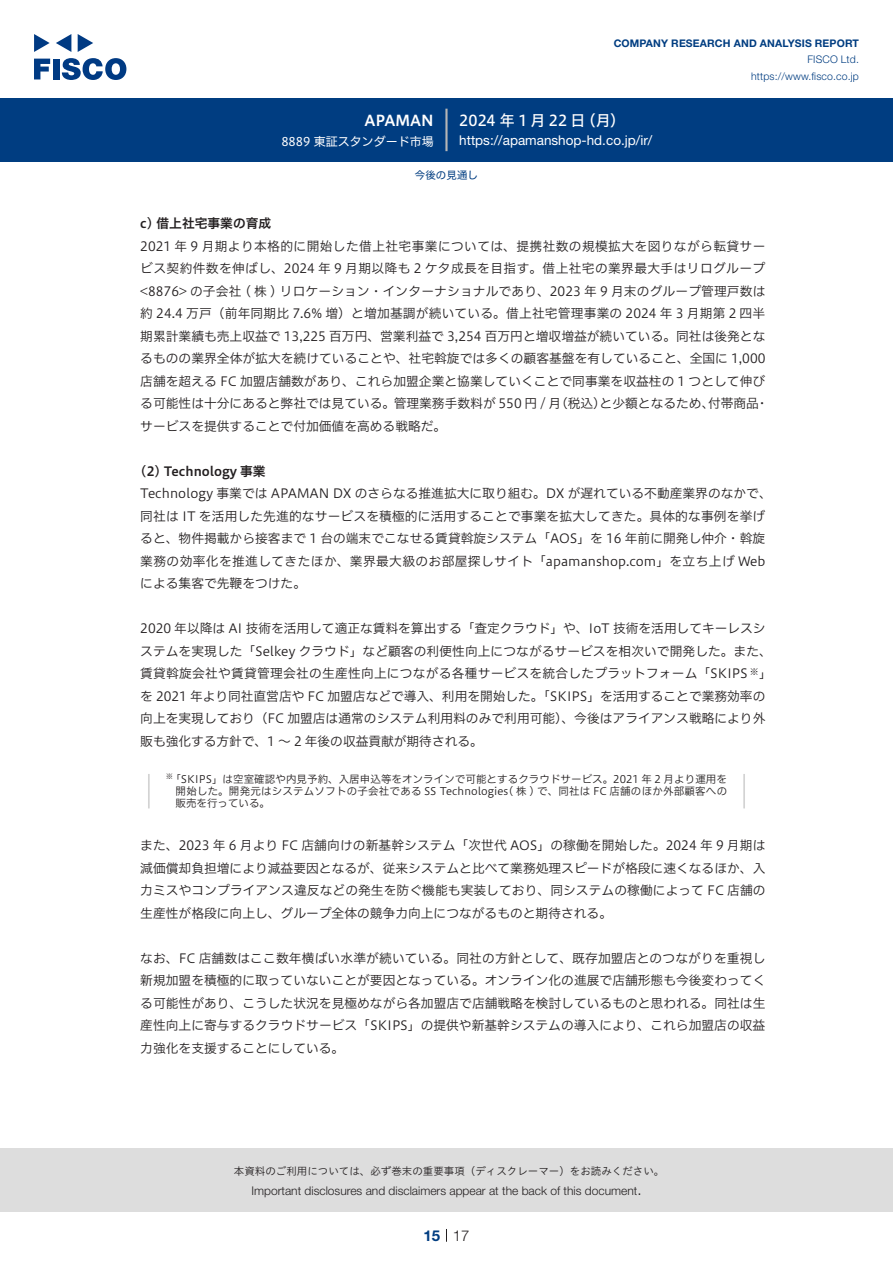
<style>
.page{position:relative;width:893px;height:1263px;background:#fff}
.page>*{position:absolute;margin:0;border:0;box-sizing:border-box;transform-origin:0 0}
.t1{font:15px "Hiragino UD Sans F Std N W5";letter-spacing:.195em;color:#fff}
.t2{font:15px "Hiragino UD Sans F Std N W6";color:#fff}
.t3{font:300 15px "Helvetica Neue LT Std";color:#231f20}
.t4{font:700 15px "Helvetica Neue LT Std";color:#003d81}
.t5{font:13.5px "Helvetica Neue LT Std";color:#fff}
.本文3mm{font:12.75px/22.5px "Hiragino UD Sans F Std N W3";color:#231f20}
.小タイトル3mm{font:12.75px "Hiragino UD Sans F Std N W6";color:#231f20}
.t6{font:300 12px "Helvetica Neue LT Std";color:#231f20}
.t7{font:12px "Hiragino UD Sans F Std N W4";color:#fff}
.t8{font:10.5px/12px "Hiragino UD Sans F Std N W3";letter-spacing:.005em;color:#231f20}
.t9{font:10.5px "Hiragino UD Sans Std W3";color:#231f20}
.t10{font:700 10.5px "Helvetica Neue LT Std";letter-spacing:.015em;color:#003d81}
.t11{font:300 10.5px/16.5px "Helvetica Neue LT Std";letter-spacing:.015em;color:#003d81;text-align:right}
.ヘッダー{font:10.5px "Hiragino UD Sans F Std N W4";color:#003d81}
.本文3mm-2{font:8.85px "Hiragino UD Sans F Std N W3";color:#231f20}
.t12{font:7.35px "Hiragino UD Sans F Std N W3";color:#231f20}
.s1{font-size:10.5px}
</style>
<div class="page">
<div style="left:0;top:1148px;width:893px;height:64px;background:#ddd"></div>
<svg style="left:34px;top:59px;width:16px;height:20px"></svg>
<div style="left:53px;top:59px;width:6px;height:20px;background:#003a83"></div>
<svg style="left:62px;top:58px;width:64px;height:22px"></svg>
<svg style="left:34px;top:34px;width:16px;height:18px"></svg>
<svg style="left:78px;top:34px;width:15px;height:18px"></svg>
<svg style="left:56px;top:34px;width:15px;height:18px"></svg>
<div style="left:0;top:98px;width:893px;height:64px;background:#003d81"></div>
<hr style="left:445px;top:109px;width:3px;height:42px;background:#b5b5b6">
<svg style="left:446px;top:1229px;width:1px;height:13px"></svg>
<hr style="left:148px;top:774px;width:2px;height:34px;background:#d3d3d3">
<hr style="left:743px;top:774px;width:2px;height:34px;background:#d3d3d3">
<p class="t2" style="left:364px;top:109px;width:71px">APAMAN</p>
<p class="t7" style="left:281px;top:132px;width:154px">8889 東証スタンダード市場</p>
<p class="t10" style="left:614px;top:37px;width:247px">COMPANY RESEARCH AND ANALYSIS REPORT</p>
<p class="t11" style="left:751px;top:51px;width:109px">FISCO Ltd. https://www.fisco.co j p.</p>
<p class="t1" style="left:581px;top:109px;width:46px">（月(</p>
<p class="t1" style="left:459px;top:109px;width:128px">2024年1月22日</p>
<p class="t5" style="left:459px;top:132px;width:195px">https://apamanshop- h d . c o j p. /i r/</p>
<p class="ヘッダー" style="left:415px;top:167px;width:64px">今後の見通し</p>
<p class="小タイトル3mm" style="left:140px;top:214px;width:132px">c) 借上社宅事業の育成</p>
<p class="本文3mm" style="left:140px;top:234px;width:630px;text-align:right">2021 年 9 月期より本格的に開始した借上社宅事業については、提携社数の規模拡大を図りながら転貸サービス契約件数を伸ばし、2024 年 9 月期以降も 2 ケタ成長を目指す。借上社宅の業界最大手はリログループ&lt;8876&gt; の子会社 ( 株 ) リロケーション・インターナショナルであり、2023 年 9 月末のグループ管理戸数は約 24.4 万戸（前年同期比 7.6% 増）と増加基調が続いている。借上社宅管理事業の 2024 年 3 月期第 2 四半期累計業績も売上収益で 13,225 百万円、営業利益で 3,254 百万円と増収増益が続いている。同社は後発となるものの業界全体が拡大を続けていることや、社宅斡旋では多くの顧客基盤を有していること、全国に 1,000店舗を超える FC 加盟店舗数があり、これら加盟企業と協業していくことで同事業を収益柱の 1 つとして伸び・</p>
<p class="本文3mm" style="left:140px;top:391px;width:467px">る可能性は十分にあると弊社では見ている。管理業務手数料が 550 円 / （月税込）サービスを提供することで付加価値を高める戦略だ。</p>
<p class="小タイトル3mm" style="left:140px;top:461px;width:127px">2( ) Technology 事業</p>
<p class="本文3mm" style="left:140px;top:481px;width:633px">Technology 事業では APAMAN DX のさらなる推進拡大に取り組む。DX が遅れている不動産業界のなかで、同社は IT を活用した先進的なサービスを積極的に活用することで事業を拡大してきた。具体的な事例を挙げると、物件掲載から接客まで 1 台の端末でこなせる賃貸斡旋システム「AOS」を 16 年前に開発し仲介・斡旋業務の効率化を推進してきたほか、業界最大級のお部屋探しサイト「apamanshop.com」を立ち上げ Webによる集客で先鞭をつけた。</p>
<p class="本文3mm" style="left:140px;top:616px;width:627px">2020 年以降は AI 技術を活用して適正な賃料を算出する「査定クラウド」や、IoT 技術を活用してキーレスシ</p>
<p class="本文3mm" style="left:140px;top:639px;width:633px">ステムを実現した「Selkey クラウド」など顧客の利便性向上につながるサービスを相次いで開発した。また、</p>
<p class="本文3mm" style="left:759px;top:661px;width:14px">「</p>
<p class="本文3mm" style="left:708px;top:391px;width:52px">付帯商品</p>
<p class="本文3mm" style="left:600px;top:391px;width:116px">と少額となるため、</p>
<p class="本文3mm" style="left:140px;top:661px;width:627px">賃貸斡旋会社や賃貸管理会社の生産性向上につながる各種サービスを統合したプラットフォーム「SKIPS<br>を 2021 年より同社直営店や FC 加盟店などで導入、利用を開始した。「SKIPS」を活用することで業務効率の向上を実現しており（FC 加盟店は通常のシステム利用料のみで利用可能）、今後はアライアンス戦略により外販も強化する方針で、1 ～ 2 年後の収益貢献が期待される。</p>
<p class="t8" style="left:181px;top:773px;width:548px">SKIPS」は空室確認や内見予約、入居申込等をオンラインで可能とするクラウドサービス。2021 年 2 月より運用を</p>
<p class="本文3mm-2" style="left:750px;top:665px;width:10px">※</p>
<p class="t12" style="left:166px;top:771px;width:17px">※ <span class="s1">「</span></p>
<p class="t8" style="left:176px;top:785px;width:553px">開始した。開発元はシステムソフトの子会社である SS Technologies( 株 ) で、同社は FC 店舗のほか外部顧客への販売を行っている。</p>
<p class="本文3mm" style="left:140px;top:834px;width:627px;text-align:justify">また、2023 年 6 月より FC 店舗向けの新基幹システム「次世代 AOS」の稼働を開始した。2024 年 9 月期は減価償却負担増により減益要因となるが、従来システムと比べて業務処理スピードが格段に速くなるほか、入力ミスやコンプライアンス違反などの発生を防ぐ機能も実装しており、同システムの稼働によって FC 店舗の生産性が格段に向上し、グループ全体の競争力向上につながるものと期待される。</p>
<p class="本文3mm" style="left:140px;top:946px;width:627px;text-align:justify">なお、FC 店舗数はここ数年横ばい水準が続いている。同社の方針として、既存加盟店とのつながりを重視し新規加盟を積極的に取っていないことが要因となっている。オンライン化の進展で店舗形態も今後変わってくる可能性があり、こうした状況を見極めながら各加盟店で店舗戦略を検討しているものと思われる。同社は生産性向上に寄与するクラウドサービス「SKIPS」の提供や新基幹システムの導入により、これら加盟店の収益力強化を支援することにしている。</p>
<p class="t9" style="left:234px;top:1163px;width:432px">本資料のご利用については、必ず巻末の重要事項（ディスクレーマー）をお読みください。</p>
<p class="t3" style="left:637px;top:1180px;width:6px">.</p>
<p class="t6" style="left:251px;top:1183px;width:387px">Important disclosures and disclaimers appear at the back of this document</p>
<p class="t4" style="left:423px;top:1226px;width:18px">15</p>
<p class="t3" style="left:453px;top:1226px;width:18px">17</p>
</div>
